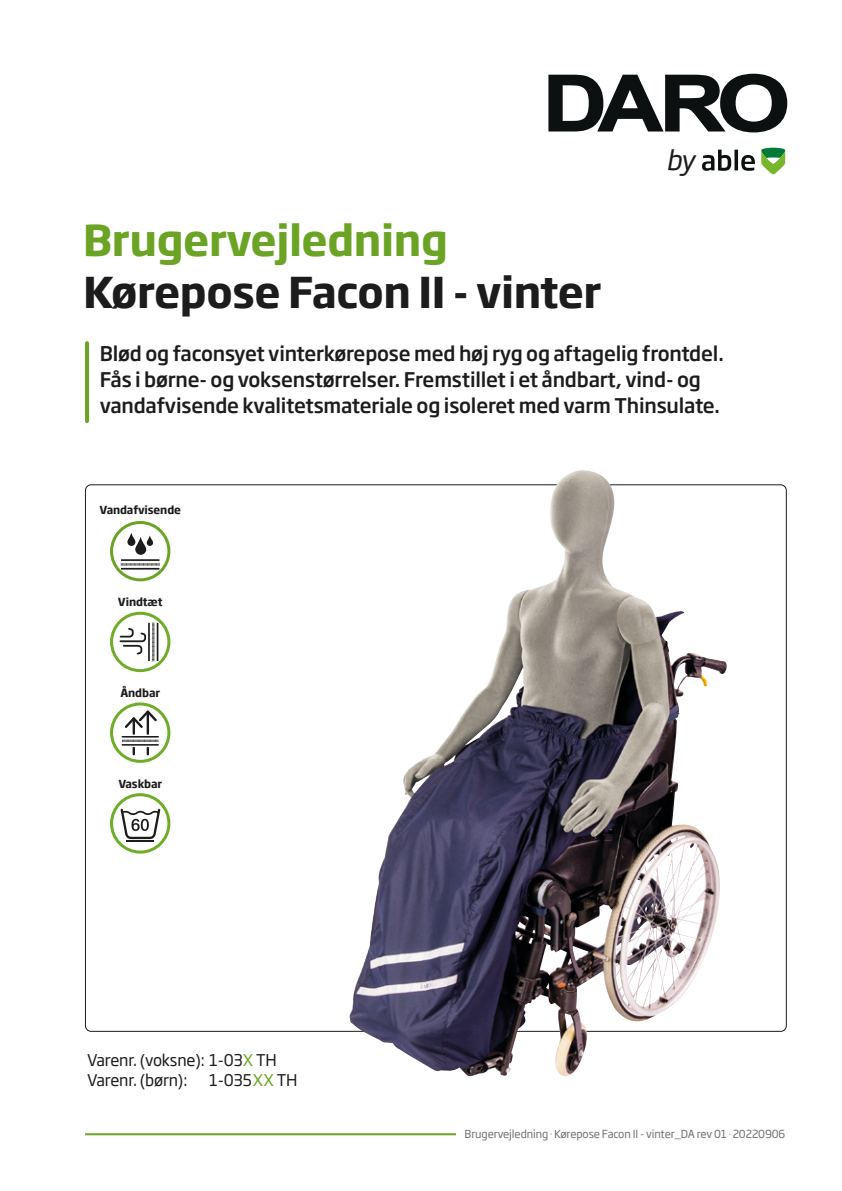
<style>
.page{position:relative;width:842px;height:1191px;background:#fff}
.page>*{position:absolute;margin:0;border:0;box-sizing:border-box;transform-origin:0 0}
.t1{font:700 42px "Soho Gothic Pro";letter-spacing:-.01em;color:#1c1c1c}
.t2{font:700 42px "Soho Gothic Pro";letter-spacing:-.01em;color:#6ba425}
.t3{font:italic 26.8px "Soho Gothic Pro";color:#1c1c1c}
.t4{font:500 20px/26px "Soho Gothic Pro";letter-spacing:-.01em;color:#1c1c1c}
.t5{font:16px "Soho Gothic Pro";letter-spacing:-.01em;color:#1c1c1c}
.t6{font:11px "Soho Gothic Pro";letter-spacing:-.01em;color:#70706f}
.t7{font:700 11px "Soho Gothic Pro";letter-spacing:-.01em;color:#1c1c1c}
.s1{color:#6ba425}
</style>
<div class="page">
<svg style="left:548px;top:74px;width:239px;height:58px"></svg>
<svg style="left:702px;top:150px;width:53px;height:21px"></svg>
<svg style="left:761px;top:148px;width:24px;height:26px"></svg>
<hr style="left:85px;top:343px;width:4px;height:78px;background:#6ba425">
<hr style="left:85px;top:1133px;width:697px;height:2px;background:#6ba425">
<div style="left:456px;top:1114px;width:329px;height:39px;background:#fff"></div>
<hr style="left:121px;top:559px;width:38px;height:2px;background:#1c1c1c">
<hr style="left:121px;top:568px;width:38px;height:1px;background:#1c1c1c">
<svg style="left:121px;top:563px;width:39px;height:2px"></svg>
<svg style="left:127px;top:533px;width:26px;height:22px"></svg>
<div style="left:110px;top:521px;width:60px;height:60px;border:3px solid #6ba425;border-radius:50%"></div>
<hr style="left:157px;top:623px;width:1px;height:38px;background:#1c1c1c">
<svg style="left:119px;top:622px;width:36px;height:39px"></svg>
<div style="left:110px;top:612px;width:60px;height:60px;border:3px solid #6fac28;border-radius:50%"></div>
<hr style="left:122px;top:744px;width:36px;height:1px;background:#1c1c1c">
<hr style="left:122px;top:736px;width:36px;height:1px;background:#1c1c1c">
<svg style="left:122px;top:739px;width:37px;height:3px"></svg>
<svg style="left:123px;top:708px;width:36px;height:25px"></svg>
<svg style="left:147px;top:748px;width:2px;height:6px"></svg>
<svg style="left:133px;top:748px;width:2px;height:6px"></svg>
<div style="left:110px;top:702px;width:60px;height:61px;border:3px solid #6fac28;border-radius:50%"></div>
<hr style="left:127px;top:840px;width:27px;height:2px;background:#1c1c1c">
<svg style="left:121px;top:808px;width:39px;height:31px"></svg>
<div style="left:110px;top:793px;width:60px;height:60px;border:3px solid #6fac28;border-radius:50%"></div>
<img style="left:348px;top:470px;width:380px;height:607px">
<p class="t2" style="left:83px;top:207px;width:366px">Brugervejledning</p>
<p class="t1" style="left:83px;top:259px;width:520px">Kørepose Facon II - vinter</p>
<p class="t3" style="left:666px;top:140px;width:30px">by</p>
<p class="t4" style="left:100px;top:340px;width:625px">Blød og faconsyet vinterkørepose med høj ryg og aftagelig frontdel.<br>Fås i børne- og voksenstørrelser. Fremstillet i et åndbart, vind- og vandafvisende kvalitetsmateriale og isoleret med varm Thinsulate.</p>
<p class="t7" style="left:99px;top:501px;width:83px">Vandafvisende</p>
<p class="t7" style="left:118px;top:593px;width:46px">Vindtæt</p>
<p class="t7" style="left:120px;top:684px;width:41px">Åndbar</p>
<p class="t7" style="left:118px;top:775px;width:45px">Vaskbar</p>
<p class="t5" style="left:87px;top:1048px;width:191px">Varenr. (voksne): 1-03<span class="s1">X</span> TH</p>
<p class="t5" style="left:87px;top:1068px;width:102px">Varenr. (børn):</p>
<p class="t5" style="left:209px;top:1068px;width:90px">1-035<span class="s1">XX</span> TH</p>
<p class="t6" style="left:465px;top:1125px;width:322px">Brugervejledning . Kørepose Facon II - vinter_DA rev 01 . 20220906</p>
</div>
